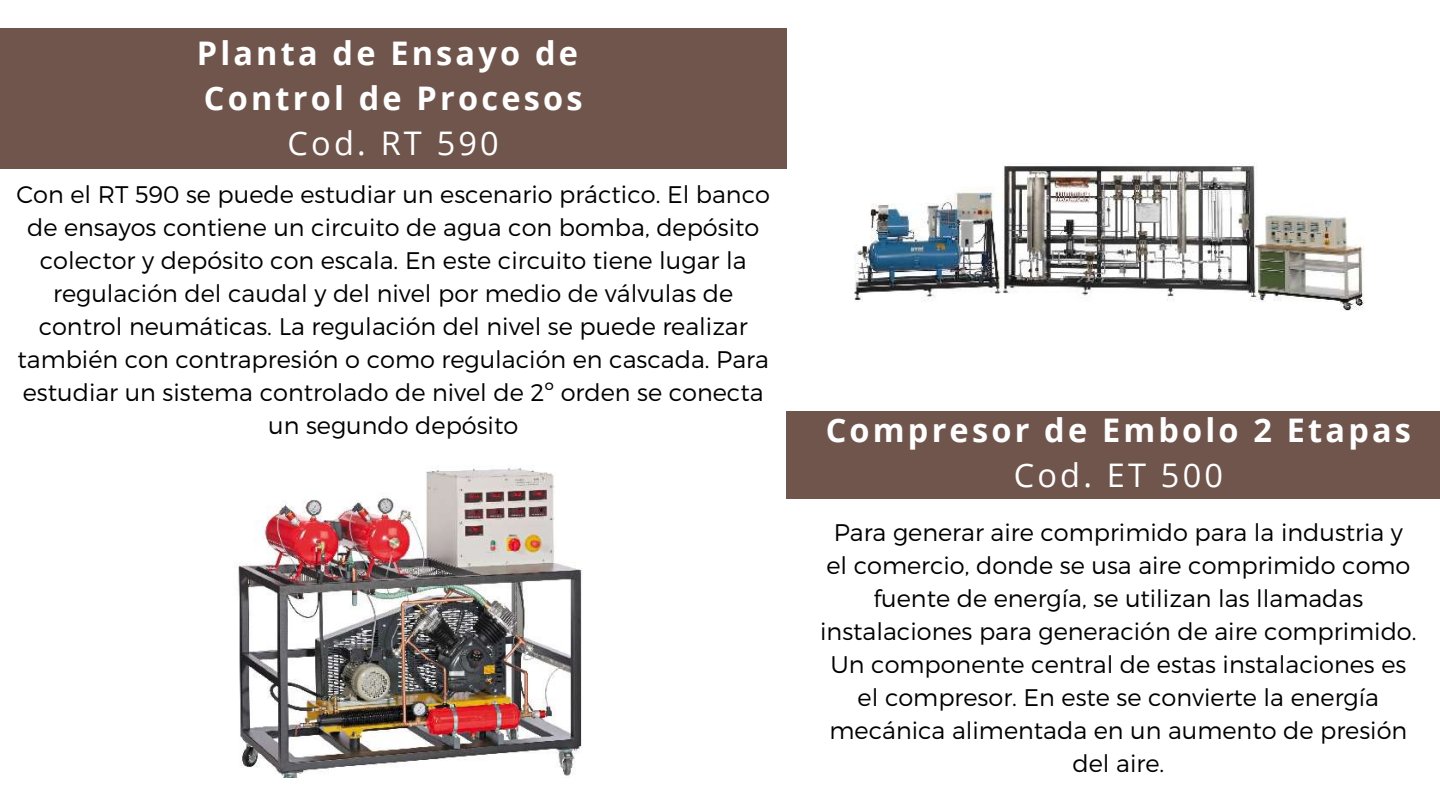
<style>
.page{position:relative;width:1440px;height:810px;background:#fff}
.page>*{position:absolute;margin:0;border:0;box-sizing:border-box;transform-origin:0 0}
.t1{font:700 32.5px/45px "Open Sans";letter-spacing:.1em;color:#fff}
.t2{font:32.5px "Open Sans";letter-spacing:.1em;color:#fff}
.t3{font:300 24px/33px "Montserrat";color:#000;text-align:center}
</style>
<div class="page">
<div style="left:0;top:29px;width:786px;height:139px;background:#70554d"></div>
<div style="left:786px;top:411px;width:654px;height:87px;background:#70554d"></div>
<img style="left:854px;top:165px;width:510px;height:146px">
<img style="left:238px;top:468px;width:345px;height:309px">
<h1 class="t1" style="left:197px;top:30px;width:387px">Planta de Ensayo de<br>Control de Procesos</h1>
<h1 class="t2" style="left:288px;top:121px;width:213px">Cod. RT 590</h1>
<p class="t3" style="left:16px;top:177px;width:755px">Con el RT 590 se puede estudiar un escenario práctico. El banco de ensayos contiene un circuito de agua con bomba, depósito colector y depósito con escala. En este circuito tiene lugar la regulación del caudal y del nivel por medio de válvulas de control neumáticas. La regulación del nivel se puede realizar también con contrapresión o como regulación en cascada. Para estudiar un sistema controlado de nivel de 2º orden se conecta un segundo depósito</p>
<h1 class="t1" style="left:826px;top:407px;width:587px">Compresor de Embolo 2 Etapas</h1>
<h1 class="t2" style="left:1014px;top:453px;width:211px">Cod. ET 500</h1>
<p class="t3" style="left:820px;top:515px;width:598px">Para generar aire comprimido para la industria y<br>el comercio, donde se usa aire comprimido como fuente de energía, se utilizan las llamadas instalaciones para generación de aire comprimido.<br>Un componente central de estas instalaciones es el compresor. En este se convierte la energía mecánica alimentada en un aumento de presión del aire.</p>
</div>
